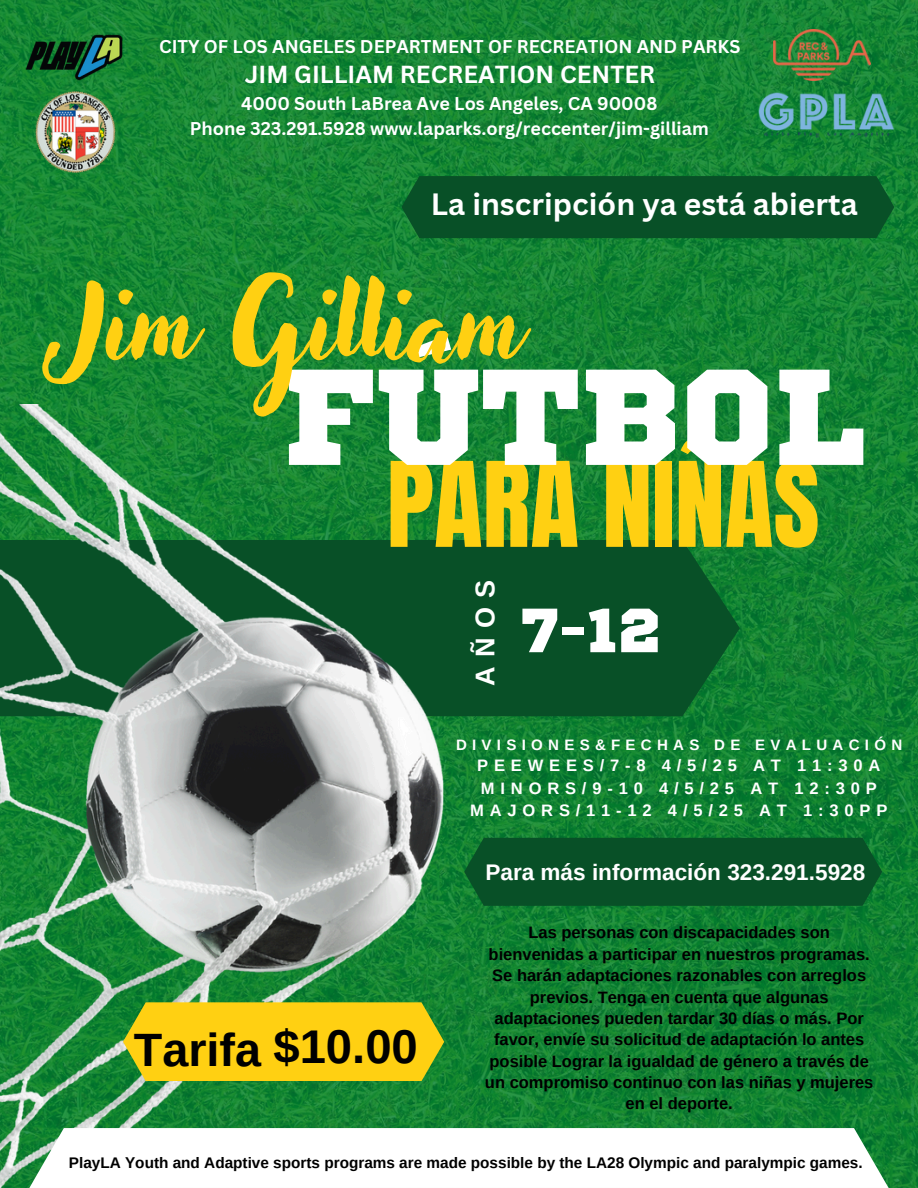
<style>
.page{position:relative;width:918px;height:1188px;background:#fff}
.page>*{position:absolute;margin:0;border:0;box-sizing:border-box;transform-origin:0 0}
.t1{font:136.2px "Sports World";color:#fff}
.t2{font:106.5px "Adlery Pro";color:#ffd012}
.t3{font:100.2px "Anton";color:#ffd012}
.t4{font:62.25px "Sports World";color:#fff}
.t5{font:700 47.25px "Arimo";color:#000}
.t6{font:700 46.8px "Arimo";color:#000}
.t7{font:700 30px "Canva Sans";color:#fff}
.t8{font:700 27px "Arimo";color:#fff}
.t9{font:700 24px "Canva Sans";color:#fff}
.t10{font:700 22.5px "Arimo";color:#fff}
.t11{font:700 18px/24.8px "Canva Sans";color:#fff;text-align:center}
.t12{font:700 16.5px/21.3px "Arimo";color:#000;text-align:center}
.t13{font:700 16.5px/22.5px "Arimo";letter-spacing:.35em;color:#fff;text-align:center}
.t14{font:700 15.3px "Arimo";color:#000}
.t15{font:700 15px "Arimo";letter-spacing:.35em;color:#fff}
</style>
<div class="page">
<img style="left:0;top:0;width:918px;height:1188px">
<svg style="left:444px;top:540px;width:296px;height:176px;background:#085428"></svg>
<img style="left:0;top:404px;width:444px;height:784px">
<svg style="left:123px;top:1002px;width:321px;height:79px;background:#edca14"></svg>
<svg style="left:29px;top:1128px;width:860px;height:60px"></svg>
<div style="left:401px;top:176px;width:493px;height:62px;background:#085027"></div>
<div style="left:464px;top:838px;width:418px;height:68px;background:#085027"></div>
<img style="left:18px;top:30px;width:112px;height:56px">
<img style="left:773px;top:30px;width:98px;height:50px">
<img style="left:758px;top:86px;width:136px;height:57px">
<img style="left:35px;top:92px;width:80px;height:81px">
<h3 class="t11" style="left:159px;top:33px;width:583px">CITY OF LOS ANGELES DEPARTMENT OF RECREATION AND PARKS</h3>
<h1 class="t9" style="left:245px;top:57px;width:412px">JIM GILLIAM RECREATION CENTER</h1>
<p class="t11" style="left:190px;top:91px;width:520px">4000 South LaBrea Ave Los Angeles, CA 90008<br>Phone 323.291.5928 www.laparks.org/reccenter/jim-gilliam</p>
<h2 class="t7" style="left:431px;top:183px;width:428px">La inscripción ya está abierta</h2>
<p class="t2" style="left:47px;top:275px;width:475px">Jim Gilliam</p>
<p class="t1" style="left:283px;top:356px;width:584px">FÚTBOL</p>
<p class="t3" style="left:387px;top:433px;width:434px">PARA NIÑAS</p>
<p class="t8" style="left:470px;top:686px;width:108px;rotate:-90deg">AÑOS</p>
<p class="t4" style="left:521px;top:602px;width:141px">7-12</p>
<h6 class="t15" style="left:456px;top:736px;width:448px">DIVISIONES&amp;FECHAS DE EVALUACIÓN</h6>
<h4 class="t13" style="left:470px;top:754px;width:419px">PEEWEES/7-8 4/5/25 AT 11:30A<br>MINORS/9-10 4/5/25 AT 12:30P<br>MAJORS/11-12 4/5/25 AT 1:30PP</h4>
<p class="t6" style="left:134px;top:1024px;width:129px">Tarifa</p>
<p class="t5" style="left:273px;top:1021px;width:146px">$10.00</p>
<p class="t10" style="left:485px;top:860px;width:381px">Para más información 323.291.5928</p>
<p class="t12" style="left:485px;top:922px;width:390px">Las personas con discapacidades son bienvenidas a participar en nuestros programas.<br>Se harán adaptaciones razonables con arreglos previos. Tenga en cuenta que algunas adaptaciones pueden tardar 30 días o más. Por favor, envíe su solicitud de adaptación lo antes posible Lograr la igualdad de género a través de un compromiso continuo con las niñas y mujeres en el deporte.</p>
<p class="t14" style="left:69px;top:1154px;width:795px">PlayLA Youth and Adaptive sports programs are made possible by the LA28 Olympic and paralympic games.</p>
</div>
